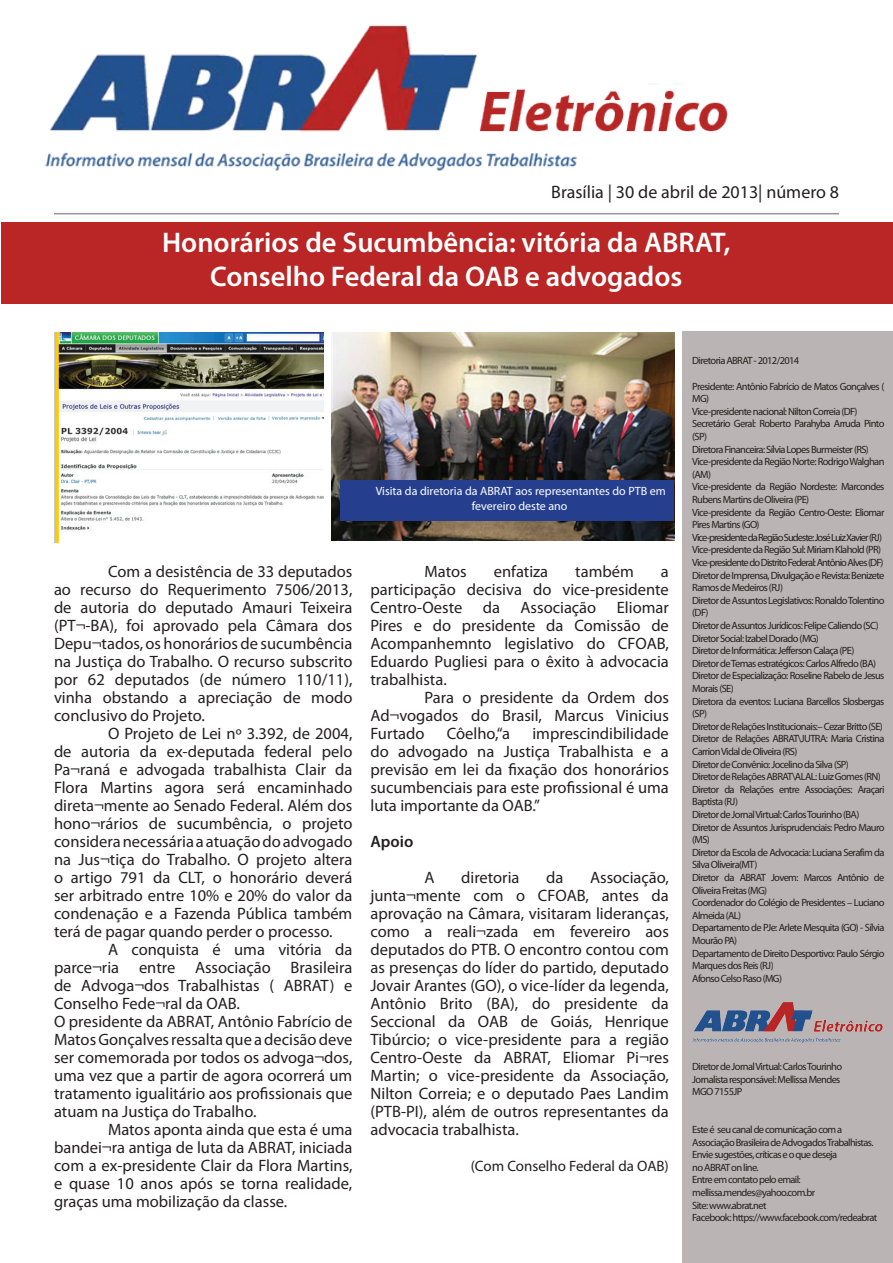
<style>
.page{position:relative;width:893px;height:1263px;background:#fff}
.page>*{position:absolute;margin:0;border:0;box-sizing:border-box;transform-origin:0 0}
.t1{font:600 28.5px/34.2px "Myriad Pro";color:#fff;text-align:center}
.t2{font:18px "Myriad Pro";color:#231f20}
.t3{font:16.5px/18px "Myriad Pro";color:#231f20;text-align:justify}
.t4{font:600 16.5px "Myriad Pro";color:#231f20}
.t5{font:15px "Myriad Pro";color:#231f20}
.t6{font:12px/14.4px "Myriad Pro";color:#fff;text-align:center}
.t7{font:10.5px/12.6px "Myriad Pro";letter-spacing:-.06em;color:#241e1b}
</style>
<div class="page">
<div style="left:2px;top:222px;width:891px;height:82px;background:#b92625"></div>
<img style="left:44px;top:25px;width:684px;height:146px">
<hr style="left:54px;top:213px;width:785px;height:1px;background:#939598">
<div style="left:682px;top:332px;width:211px;height:931px;background:#bab5b4"></div>
<img style="left:692px;top:1002px;width:191px;height:41px">
<img style="left:331px;top:332px;width:343px;height:209px">
<img style="left:54px;top:332px;width:269px;height:210px">
<div style="left:340px;top:480px;width:334px;height:40px;background:#253f8e"></div>
<p class="t2" style="left:551px;top:181px;width:289px">Brasília | 30 de abril de 2013| número 8</p>
<h1 class="t1" style="left:162px;top:225px;width:570px">Honorários de Sucumbência: vitória da ABRAT,<br>Conselho Federal da OAB e advogados</h1>
<p class="t6" style="left:376px;top:484px;width:292px">Visita da diretoria da ABRAT aos representantes do PTB em fevereiro deste ano</p>
<p class="t3" style="left:54px;top:562px;width:300px;text-indent:54px">Com a desistência de 33 deputados ao recurso do Requerimento 7506/2013, de autoria do deputado Amauri Teixeira (PT¬-BA), foi aprovado pela Câmara dos Depu¬tados, os honorários de sucumbência na Justiça do Trabalho. O recurso subscrito por 62 deputados (de número 110/11), vinha obstando a apreciação de modo conclusivo do Projeto.</p>
<p class="t3" style="left:54px;top:724px;width:300px;text-indent:54px">O Projeto de Lei nº 3.392, de 2004, de autoria da ex-deputada federal pelo Pa¬raná e advogada trabalhista Clair da Flora Martins agora será encaminhado direta¬mente ao Senado Federal. Além dos hono¬rários de sucumbência, o projeto considera necessária a atuação do advogado na Jus¬tiça do Trabalho. O projeto altera o artigo 791 da CLT, o honorário deverá ser arbitrado entre 10% e 20% do valor da condenação e a Fazenda Pública também terá de pagar quando perder o processo.</p>
<p class="t3" style="left:54px;top:940px;width:300px;text-align:left;text-indent:54px">A conquista é uma vitória da parce¬ria entre Associação Brasileira de Advoga¬dos Trabalhistas ( ABRAT) e Conselho Fede¬ral da OAB.<br>O presidente da ABRAT, Antônio Fabrício de Matos Gonçalves ressalta que a decisão deve ser comemorada por todos os advoga¬dos, uma vez que a partir de agora ocorrerá um tratamento igualitário aos profissionais que atuam na Justiça do Trabalho.</p>
<p class="t3" style="left:54px;top:1120px;width:300px;text-indent:54px">Matos aponta ainda que esta é uma bandei¬ra antiga de luta da ABRAT, iniciada com a ex-presidente Clair da Flora Martins, e quase 10 anos após se torna realidade, graças uma mobilização da classe.</p>
<p class="t3" style="left:424px;top:562px;width:44px">Matos</p>
<p class="t3" style="left:494px;top:562px;width:56px">enfatiza</p>
<p class="t3" style="left:575px;top:562px;width:60px">também</p>
<p class="t3" style="left:370px;top:562px;width:300px;text-indent:290px">a participação decisiva do vice-presidente Centro-Oeste da Associação Eliomar Pires e do presidente da Comissão de Acompanhemnto legislativo do CFOAB, Eduardo Pugliesi para o êxito à advocacia trabalhista.</p>
<p class="t3" style="left:370px;top:688px;width:300px;text-indent:54px">Para o presidente da Ordem dos Ad¬vogados do Brasil, Marcus Vinicius Furtado</p>
<p class="t3" style="left:370px;top:724px;width:300px;text-indent:162px">imprescindibilidade do advogado na Justiça Trabalhista e a previsão em lei da fixação dos honorários sucumbenciais para este profissional é uma luta importante da OAB.”</p>
<p class="t4" style="left:370px;top:831px;width:44px">Apoio</p>
<p class="t3" style="left:424px;top:868px;width:12px">A</p>
<p class="t3" style="left:461px;top:868px;width:60px">diretoria</p>
<p class="t3" style="left:546px;top:868px;width:19px">da</p>
<p class="t3" style="left:447px;top:724px;width:65px">Côelho,“a</p>
<p class="t3" style="left:370px;top:868px;width:300px;text-indent:220px">Associação, junta¬mente com o CFOAB, antes da aprovação na Câmara, visitaram lideranças, como a reali¬zada em fevereiro aos deputados do PTB. O encontro contou com as presenças do líder do partido, deputado Jovair Arantes (GO), o vice-líder da legenda, Antônio Brito (BA), do presidente da Seccional da OAB de Goiás, Henrique Tibúrcio; o vice-presidente para a região Centro-Oeste da ABRAT, Eliomar Pi¬res Martin; o vice-presidente da Associação, Nilton Correia; e o deputado Paes Landim (PTB-PI), além de outros representantes da advocacia trabalhista.</p>
<p class="t5" style="left:471px;top:1156px;width:200px">(Com Conselho Federal da OAB)</p>
<p class="t7" style="left:692px;top:354px;width:109px">Diretoria ABRAT - 2012/2014</p>
<p class="t7" style="left:692px;top:380px;width:194px">Presidente: Antônio Fabrício de Matos Gonçalves ( MG)<br>Vice-presidente nacional: Nilton Correia (DF)<br>Secretário Geral: Roberto Parahyba Arruda Pinto (SP)<br>Diretora Financeira: Sílvia Lopes Burmeister (RS)<br>Vice-presidente da Região Norte: Rodrigo Walghan (AM)<br>Vice-presidente da Região Nordeste: Marcondes Rubens Martins de Oliveira (PE)<br>Vice-presidente da Região Centro-Oeste: Eliomar Pires Martins (GO)<br>Vice-presidente da Região Sudeste:José Luiz Xavier (RJ)<br>Vice-presidente da Região Sul: Miriam Klahold (PR)<br>Vice-presidente do Distrito Federal:Antônio Alves (DF)<br>Diretor de Imprensa, Divulgação e Revista: Benizete Ramos de Medeiros (RJ)<br>Diretor de Assuntos Legislativos: Ronaldo Tolentino (DF)<br>Diretor de Assuntos Jurídicos: Felipe Caliendo (SC)<br>Diretor Social: Izabel Dorado (MG)<br>Diretor de Informática: Jefferson Calaça (PE)<br>Diretor de Temas estratégicos: Carlos Alfredo (BA)<br>Diretor de Especialização: Roseline Rabelo de Jesus Morais (SE)<br>Diretora da eventos: Luciana Barcellos Slosbergas (SP)<br>Diretor de Relações Institucionais:– Cezar Britto (SE)<br>Diretor de Relações ABRAT\JUTRA: Maria Cristina Carrion Vidal de Oliveira (RS)<br>Diretor de Convênio: Jocelino da Silva (SP)<br>Diretor de Relações ABRAT\ALAL: Luiz Gomes (RN)<br>Diretor da Relações entre Associações: Araçari Baptista (RJ)<br>Diretor de Jornal Virtual: Carlos Tourinho (BA)<br>Diretor de Assuntos Jurisprudenciais: Pedro Mauro (MS)<br>Diretor da Escola de Advocacia: Luciana Serafim da Silva Oliveira(MT)<br>Diretor da ABRAT Jovem: Marcos Antônio de Oliveira Freitas (MG)<br>Coordenador do Colégio de Presidentes – Luciano Almeida (AL)<br>Departamento de PJe: Arlete Mesquita (GO) - Sílvia Mourão PA)<br>Departamento de Direito Desportivo: Paulo Sérgio Marques dos Reis (RJ)<br>Afonso Celso Raso (MG)</p>
<p class="t7" style="left:692px;top:1060px;width:151px">Diretor de Jornal Virtual: Carlos Tourinho<br>Jornalista responsável: Mellissa Mendes<br>MGO 7155JP</p>
<p class="t7" style="left:692px;top:1123px;width:187px">Este é seu canal de comunicação com a Associação Brasileira de Advogados Trabalhistas.<br>Envie sugestões, críticas e o que deseja<br>no ABRAT on line.<br>Entre em contato pelo email: mellissa.mendes@yahoo.com.br<br>Site: www.abrat.net<br>Facebook: https://www.facebook.com/redeabrat</p>
</div>
